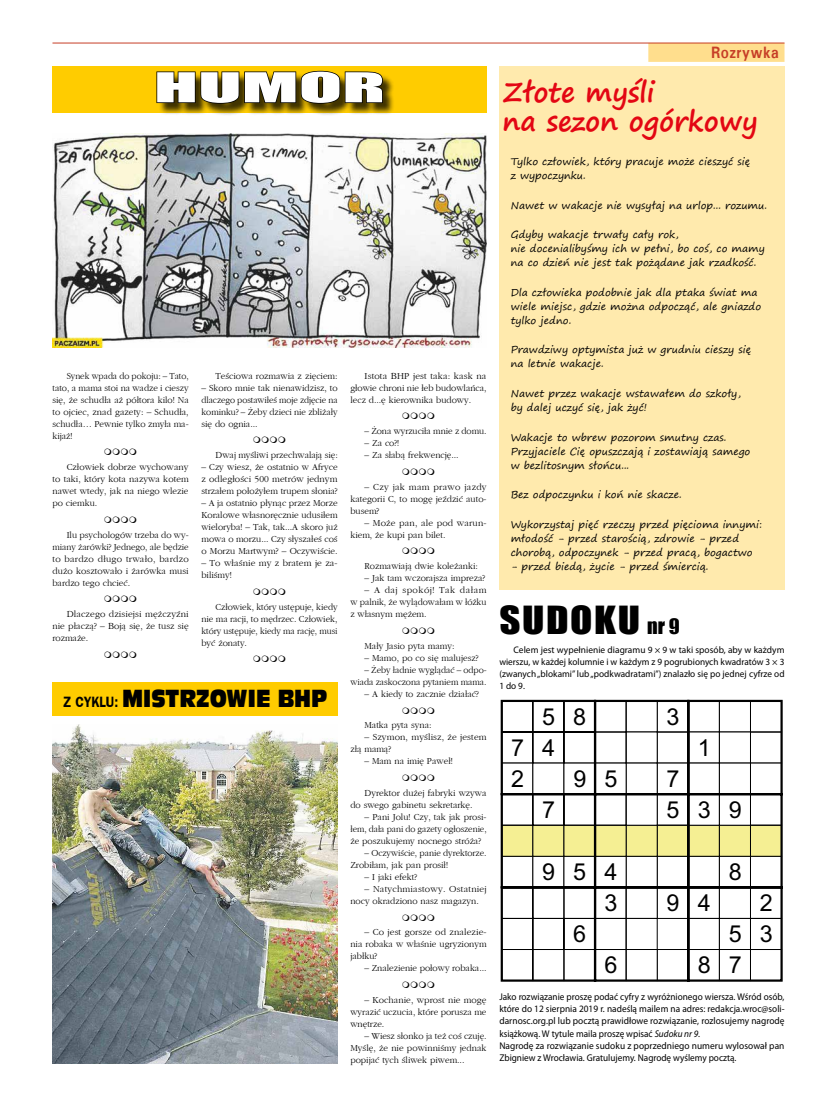
<style>
.page{position:relative;width:820px;height:1106px;background:#fff}
.page>*{position:absolute;margin:0;border:0;box-sizing:border-box;transform-origin:0 0}
.t1{font:38px "Impact";color:#fff;scale:2.09 1}
.t2{font:35.6px "Impact";letter-spacing:.04em;color:#000;scale:1.15 1}
.t3{font:700 27.5px/29px "Segoe Print";color:#e30613}
.t4{font:23.4px/31px "Arial";letter-spacing:.775em;color:#000}
.t5{font:23px "Antique Olive Compact CE";color:#000;scale:.85 1}
.t6{font:700 16.5px "Univers CE";letter-spacing:.03em;color:#c63e27;scale:.86 1}
.t7{font:10px/14px "Segoe Print";color:#000}
.t8{font:9.8px/12.3px "Myriad Pro";color:#000;scale:.94 1}
.t9{font:9.5px/12px "Gatineau";color:#000;text-align:justify}
.t10{font:9.5px/12px "Gatineau";color:#000;text-align:justify;scale:.94 1}
.t11{font:9.5px/12px "Myriad Pro";color:#000;text-align:justify}
.t12{font:9.5px/12px "Gatineau";color:#000;text-align:justify;scale:.96 1}
.t13{font:9.5px/12px "Gatineau";color:#000;scale:.95 1}
.s1{font-family:"Frankfurt Gothic";font-weight:700;font-size:15px}
.s2{font-size:19.6px}
.s3{font-style:italic}
</style>
<div class="page">
<div style="left:499px;top:67px;width:285px;height:523px;background:#ffeaad"></div>
<div style="left:52px;top:682px;width:285px;height:33px;background:#fc0"></div>
<div style="left:52px;top:67px;width:434px;height:46px;background:#fc0"></div>
<div style="left:648px;top:43px;width:136px;height:19px;background:#ffde8d"></div>
<hr style="left:52px;top:43px;width:732px;height:1px;background:#c63e27">
<div style="left:158px;top:72px;width:237px;height:44px;background:#000;opacity:.75"></div>
<svg style="left:156px;top:70px;width:227px;height:34px;background:#6c5600"></svg>
<svg style="left:500px;top:699px;width:283px;height:283px"></svg>
<img style="left:52px;top:724px;width:285px;height:339px">
<img style="left:52px;top:133px;width:434px;height:215px">
<h1 class="t1" style="left:154px;top:58px;width:112px">HUMOR</h1>
<p class="t10" style="left:52px;top:370px;width:146px;text-indent:14px">Synek wpada do pokoju: – Tato, tato, a mama stoi na wadze i cieszy się, że schudła aż półtora kilo! Na to ojciec, znad gazety: – Schudła, schudła… Pewnie tylko zmyła ma&shy;kijaż!</p>
<p class="t9" style="left:52px;top:461px;width:138px;text-indent:14px">Człowiek dobrze wychowany to taki, który kota nazywa kotem nawet wtedy, jak na niego wlezie po ciemku.</p>
<p class="t9" style="left:52px;top:529px;width:138px;text-indent:14px">Ilu psychologów trzeba do wy&shy;miany żarówki? Jednego, ale będzie to bardzo długo trwało, bardzo dużo kosztowało i żarówka musi bardzo tego chcieć.</p>
<p class="t9" style="left:52px;top:608px;width:138px;text-indent:14px">Dlaczego dzisiejsi mężczyźni nie płaczą? – Boją się, że tusz się rozmaże.</p>
<p class="t9" style="left:215px;top:370px;width:123px">Teściowa rozmawia z zięciem:</p>
<p class="t9" style="left:201px;top:382px;width:138px">– Skoro mnie tak nienawidzisz, to dlaczego postawiłeś moje zdjęcie na kominku? – Żeby dzieci nie zbliżały się do ognia...</p>
<p class="t9" style="left:215px;top:449px;width:123px">Dwaj myśliwi przechwalają się:</p>
<p class="t9" style="left:201px;top:461px;width:138px">– Czy wiesz, że ostatnio w Afryce z odległości 500 metrów jednym strzałem położyłem trupem słonia?</p>
<p class="t9" style="left:201px;top:497px;width:138px">– A ja ostatnio płynąc przez Morze Koralowe własnoręcznie udusiłem wieloryba! – Tak, tak...A skoro już mowa o morzu... Czy słyszałeś coś o Morzu Martwym? – Oczywiście.</p>
<p class="t9" style="left:201px;top:557px;width:138px">– To właśnie my z bratem je za&shy;biliśmy!</p>
<p class="t12" style="left:201px;top:601px;width:143px;text-indent:14px">Człowiek, który ustępuje, kiedy nie ma racji, to mędrzec. Człowiek, który ustępuje, kiedy ma rację, musi być żonaty.</p>
<h3 class="t5" style="left:63px;top:682px;width:312px"><span class="s1">Z CYKLU:</span> MISTRZOWIE BHP</h3>
<p class="t9" style="left:350px;top:370px;width:138px;text-indent:14px">Istota BHP jest taka: kask na głowie chroni nie łeb budowlańca, lecz d...ę kierownika budowy.</p>
<p class="t12" style="left:364px;top:425px;width:128px">– Żona wyrzuciła mnie z domu.</p>
<p class="t9" style="left:364px;top:437px;width:36px">– Za co?!</p>
<p class="t9" style="left:364px;top:449px;width:96px">– Za słabą frekwencję...</p>
<p class="t9" style="left:350px;top:481px;width:138px;text-indent:14px">– Czy jak mam prawo jazdy kategorii C, to mogę jeździć auto&shy;busem?</p>
<p class="t9" style="left:350px;top:517px;width:138px;text-indent:14px">– Może pan, ale pod warun&shy;kiem, że kupi pan bilet.</p>
<p class="t9" style="left:364px;top:560px;width:115px">Rozmawiają dwie koleżanki:</p>
<p class="t9" style="left:364px;top:572px;width:122px">– Jak tam wczorajsza impreza?</p>
<p class="t9" style="left:350px;top:584px;width:138px;text-indent:14px">– A daj spokój! Tak dałam w palnik, że wylądowałam w łóżku z własnym mężem.</p>
<p class="t9" style="left:364px;top:640px;width:91px">Mały Jasio pyta mamy:</p>
<p class="t9" style="left:364px;top:652px;width:115px">– Mamo, po co się malujesz?</p>
<p class="t10" style="left:350px;top:664px;width:146px;text-align:right">– Żeby ładnie wyglądać – odpo&shy;wiada zaskoczona pytaniem mama.</p>
<p class="t9" style="left:364px;top:688px;width:116px">– A kiedy to zacznie działać?</p>
<p class="t9" style="left:364px;top:719px;width:68px">Matka pyta syna:</p>
<p class="t9" style="left:350px;top:731px;width:138px;text-indent:14px">– Szymon, myślisz, że jestem złą mamą?</p>
<p class="t9" style="left:364px;top:755px;width:90px">– Mam na imię Paweł!</p>
<p class="t9" style="left:350px;top:787px;width:138px;text-indent:14px">Dyrektor dużej fabryki wzywa do swego gabinetu sekretarkę.</p>
<p class="t9" style="left:350px;top:811px;width:138px;text-indent:14px">– Pani Jolu! Czy, tak jak prosi&shy;łem, dała pani do gazety ogłoszenie, że poszukujemy nocnego stróża?</p>
<p class="t13" style="left:350px;top:847px;width:145px;text-indent:14px">– Oczywiście, panie dyrektorze.<br>Zrobiłam, jak pan prosił!</p>
<p class="t9" style="left:364px;top:871px;width:54px">– I jaki efekt?</p>
<p class="t9" style="left:350px;top:883px;width:138px;text-indent:14px">– Natychmiastowy. Ostatniej nocy okradziono nasz magazyn.</p>
<p class="t9" style="left:350px;top:926px;width:138px;text-indent:14px">– Co jest gorsze od znalezie&shy;nia robaka w właśnie ugryzionym jabłku?</p>
<p class="t9" style="left:364px;top:962px;width:123px">– Znalezienie połowy robaka...</p>
<p class="t9" style="left:350px;top:994px;width:138px;text-indent:14px">– Kochanie, wprost nie mogę wyrazić uczucia, które porusza me wnętrze.</p>
<p class="t9" style="left:350px;top:1030px;width:138px;text-indent:14px">– Wiesz słonko ja też coś czuję.<br>Myślę, że nie powinniśmy jednak popijać tych śliwek piwem...</p>
<h3 class="t6" style="left:710px;top:41px;width:80px">Rozrywka</h3>
<h3 class="t3" style="left:502px;top:77px;width:256px">Złote myśli<br>na sezon ogórkowy</h3>
<p class="t7" style="left:510px;top:154px;width:241px">Tylko człowiek, który pracuje może cieszyć się z wypoczynku.</p>
<p class="t7" style="left:510px;top:198px;width:258px">Nawet w wakacje nie wysyłaj na urlop... rozumu.</p>
<p class="t7" style="left:510px;top:227px;width:255px">Gdyby wakacje trwały cały rok,<br>nie docenialibyśmy ich w pełni, bo coś, co mamy na co dzień nie jest tak pożądane jak rzadkość.</p>
<p class="t7" style="left:510px;top:285px;width:252px">Dla człowieka podobnie jak dla ptaka świat ma wiele miejsc, gdzie można odpocząć, ale gniazdo tylko jedno.</p>
<p class="t7" style="left:510px;top:342px;width:242px">Prawdziwy optymista już w grudniu cieszy się na letnie wakacje.</p>
<p class="t7" style="left:510px;top:386px;width:231px">Nawet przez wakacje wstawałem do szkoły, by dalej uczyć się, jak żyć!</p>
<p class="t7" style="left:510px;top:430px;width:241px">Wakacje to wbrew pozorom smutny czas.<br>Przyjaciele Cię opuszczają i zostawiają samego w bezlitosnym słońcu...</p>
<p class="t7" style="left:510px;top:487px;width:172px">Bez odpoczynku i koń nie skacze.</p>
<p class="t7" style="left:510px;top:517px;width:253px">Wykorzystaj pięć rzeczy przed pięcioma innymi: młodość - przed starością, zdrowie - przed chorobą, odpoczynek - przed pracą, bogactwo</p>
<p class="t7" style="left:510px;top:559px;width:199px">- przed biedą, życie - przed śmiercią.</p>
<h2 class="t2" style="left:499px;top:592px;width:158px">SUDOKU <span class="s2">nr 9</span></h2>
<p class="t11" style="left:499px;top:643px;width:287px;text-indent:14px">Celem jest wypełnienie diagramu 9 × 9 w taki sposób, aby w każdym wierszu, w każdej kolumnie i w każdym z 9 pogrubionych kwadratów 3 × 3 (zwanych „blokami” lub „podkwadratami”) znalazło się po jednej cyfrze od 1 do 9.</p>
<h3 class="t4" style="left:542px;top:701px;width:46px">5 8</h3>
<h3 class="t4" style="left:666px;top:701px;width:14px">3</h3>
<h3 class="t4" style="left:511px;top:732px;width:46px">7 4<br>2</h3>
<h3 class="t4" style="left:573px;top:763px;width:46px">9 5</h3>
<h3 class="t4" style="left:666px;top:763px;width:14px">7</h3>
<h3 class="t4" style="left:697px;top:732px;width:14px">1</h3>
<h3 class="t4" style="left:542px;top:794px;width:14px">7</h3>
<h3 class="t4" style="left:666px;top:794px;width:77px">539</h3>
<h3 class="t4" style="left:542px;top:856px;width:77px">954</h3>
<h3 class="t4" style="left:728px;top:856px;width:14px">8</h3>
<h3 class="t4" style="left:604px;top:887px;width:14px">3</h3>
<h3 class="t4" style="left:666px;top:887px;width:46px">9 4</h3>
<h3 class="t4" style="left:759px;top:887px;width:14px">2</h3>
<h3 class="t4" style="left:573px;top:918px;width:14px">6</h3>
<h3 class="t4" style="left:728px;top:918px;width:46px">5 3</h3>
<h3 class="t4" style="left:604px;top:949px;width:14px">6</h3>
<h3 class="t4" style="left:697px;top:949px;width:46px">8 7</h3>
<p class="t8" style="left:499px;top:990px;width:305px">Jako rozwiązanie proszę podać cyfry z wyróżnionego wiersza. Wśród osób, które do 12 sierpnia 2019 r. nadeślą mailem na adres: redakcja.wroc@soli&shy;darnosc.org.pl lub pocztą prawidłowe rozwiązanie, rozlosujemy nagrodę książkową. W tytule maila proszę wpisać <span class="s3">Sudoku nr 9</span>.<br>Nagrodę za rozwiązanie sudoku z poprzedniego numeru wylosował pan Zbigniew z Wrocławia. Gratulujemy. Nagrodę wyślemy pocztą.</p>
</div>
